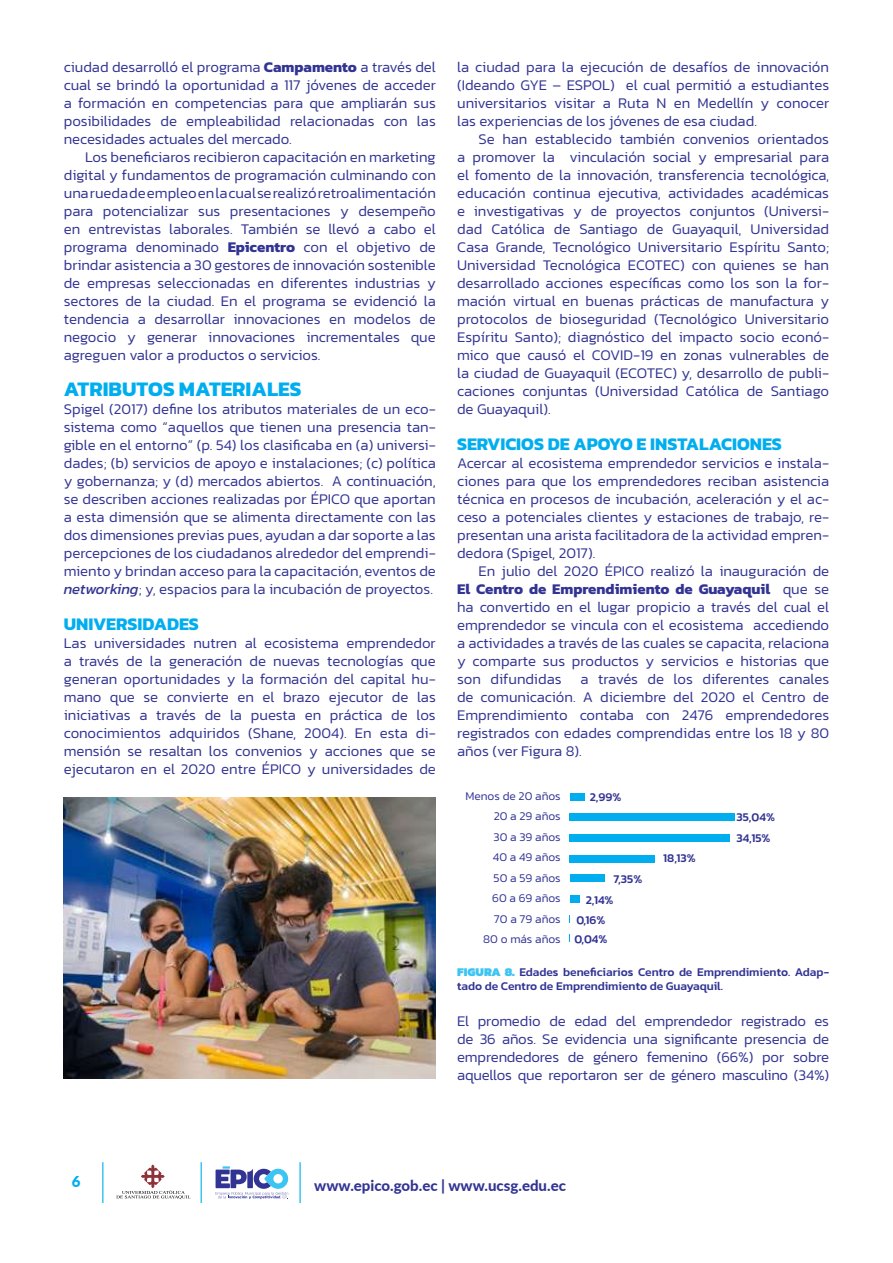
<style>
.page{position:relative;width:893px;height:1263px;background:#fff}
.page>*{position:absolute;margin:0;border:0;box-sizing:border-box;transform-origin:0 0}
.t1{font:700 21px "Kanit";color:#00aeef}
.t2{font:700 18px "Kanit";color:#00aeef}
.t3{font:300 15px/18px "Kanit";color:#323493;text-align:justify}
.t4{font:800 15px "Lato";color:#323493}
.t5{font:900 15px "Lato";color:#00aeef}
.t6{font:500 12px/21.1px "Kanit";color:#323493}
.t7{font:300 12px/20.5px "Kanit";color:#323493;text-align:right}
.s1{font-weight:700}
.s2{font-weight:400;font-style:italic}
.s3{font-weight:900;color:#3cc4f2}
</style>
<div class="page">
<div style="left:570px;top:793px;width:14px;height:8px;background:#00aeef"></div>
<div style="left:570px;top:813px;width:165px;height:8px;background:#00aeef"></div>
<div style="left:570px;top:834px;width:160px;height:8px;background:#00aeef"></div>
<div style="left:570px;top:855px;width:85px;height:7px;background:#00aeef"></div>
<div style="left:570px;top:874px;width:34px;height:8px;background:#00aeef"></div>
<div style="left:570px;top:895px;width:10px;height:8px;background:#00aeef"></div>
<img style="left:64px;top:798px;width:372px;height:280px">
<svg style="left:216px;top:1166px;width:72px;height:33px"></svg>
<svg style="left:116px;top:1164px;width:74px;height:35px"></svg>
<hr style="left:102px;top:1162px;width:2px;height:41px;background:#3cc4f2">
<hr style="left:200px;top:1162px;width:2px;height:41px;background:#3cc4f2">
<hr style="left:299px;top:1162px;width:2px;height:41px;background:#3cc4f2">
<p class="t3" style="left:64px;top:58px;width:374px">ciudad desarrolló el programa <span class="s1">Campamento</span> a través del cual se brindó la oportunidad a 117 jóvenes de acceder a formación en competencias para que ampliarán sus posibilidades de empleabilidad relacionadas con las necesidades actuales del mercado.</p>
<p class="t3" style="left:64px;top:148px;width:374px;text-indent:21px">Los beneficiaros recibieron capacitación en marketing digital y fundamentos de programación culminando con una rueda de empleo en la cual se realizó retroalimentación para potencializar sus presentaciones y desempeño en entrevistas laborales. También se llevó a cabo el programa denominado <span class="s1">Epicentro</span> con el objetivo de brindar asistencia a 30 gestores de innovación sostenible de empresas seleccionadas en diferentes industrias y sectores de la ciudad. En el programa se evidenció la tendencia a desarrollar innovaciones en modelos de negocio y generar innovaciones incrementales que agreguen valor a productos o servicios.</p>
<h1 class="t1" style="left:64px;top:373px;width:239px">ATRIBUTOS MATERIALES</h1>
<p class="t3" style="left:64px;top:400px;width:374px">Spigel (2017) define los atributos materiales de un eco&shy;sistema como “aquellos que tienen una presencia tan&shy;gible en el entorno” (p. 54) los clasificaba en (a) universi&shy;dades; (b) servicios de apoyo e instalaciones; (c) política y gobernanza; y (d) mercados abiertos. A continuación, se describen acciones realizadas por ÉPICO que aportan a esta dimensión que se alimenta directamente con las dos dimensiones previas pues, ayudan a dar soporte a las percepciones de los ciudadanos alrededor del emprendi&shy;miento y brindan acceso para la capacitación, eventos de <span class="s2">networking</span>; y, espacios para la incubación de proyectos.</p>
<p class="t2" style="left:64px;top:610px;width:137px">UNIVERSIDADES</p>
<p class="t3" style="left:64px;top:634px;width:374px">Las universidades nutren al ecosistema emprendedor a través de la generación de nuevas tecnologías que generan oportunidades y la formación del capital hu&shy;mano que se convierte en el brazo ejecutor de las iniciativas a través de la puesta en práctica de los conocimientos adquiridos (Shane, 2004). En esta di&shy;mensión se resaltan los convenios y acciones que se ejecutaron en el 2020 entre ÉPICO y universidades de</p>
<p class="t3" style="left:457px;top:58px;width:374px">la ciudad para la ejecución de desafíos de innovación (Ideando GYE – ESPOL) el cual permitió a estudiantes universitarios visitar a Ruta N en Medellín y conocer las experiencias de los jóvenes de esa ciudad.</p>
<p class="t3" style="left:457px;top:130px;width:374px;text-indent:21px">Se han establecido también convenios orientados a promover la vinculación social y empresarial para el fomento de la innovación, transferencia tecnológica, educación continua ejecutiva, actividades académicas e investigativas y de proyectos conjuntos (Universi&shy;dad Católica de Santiago de Guayaquil, Universidad Casa Grande, Tecnológico Universitario Espíritu Santo; Universidad Tecnológica ECOTEC) con quienes se han desarrollado acciones específicas como los son la for&shy;mación virtual en buenas prácticas de manufactura y protocolos de bioseguridad (Tecnológico Universitario Espíritu Santo); diagnóstico del impacto socio econó&shy;mico que causó el COVID-19 en zonas vulnerables de la ciudad de Guayaquil (ECOTEC) y, desarrollo de publi&shy;caciones conjuntas (Universidad Católica de Santiago de Guayaquil).</p>
<p class="t2" style="left:457px;top:430px;width:326px">SERVICIOS DE APOYO E INSTALACIONES</p>
<p class="t3" style="left:457px;top:454px;width:374px">Acercar al ecosistema emprendedor servicios e instala&shy;ciones para que los emprendedores reciban asistencia técnica en procesos de incubación, aceleración y el ac&shy;ceso a potenciales clientes y estaciones de trabajo, re&shy;presentan una arista facilitadora de la actividad empren&shy;dedora (Spigel, 2017).</p>
<p class="t3" style="left:457px;top:562px;width:374px;text-indent:21px">En julio del 2020 ÉPICO realizó la inauguración de <span class="s1">El Centro de Emprendimiento de Guayaquil</span> que se ha convertido en el lugar propicio a través del cual el emprendedor se vincula con el ecosistema accediendo a actividades a través de las cuales se capacita, relaciona y comparte sus productos y servicios e historias que son difundidas</p>
<p class="t3" style="left:457px;top:670px;width:374px;text-indent:123px">a través de los diferentes canales de comunicación. A diciembre del 2020 el Centro de Emprendimiento contaba con 2476 emprendedores registrados con edades comprendidas entre los 18 y 80 años (ver Figura 8).</p>
<p class="t7" style="left:465px;top:785px;width:97px">Menos de 20 años<br>20 a 29 años<br>30 a 39 años<br>40 a 49 años<br>50 a 59 años<br>60 a 69 años<br>70 a 79 años<br>80 o más años</p>
<p class="t6" style="left:590px;top:786px;width:33px">2,99%</p>
<p class="t6" style="left:736px;top:806px;width:40px">35,04%<br>34,15%</p>
<p class="t6" style="left:663px;top:847px;width:34px">18,13%</p>
<p class="t6" style="left:613px;top:868px;width:30px">7,35%</p>
<p class="t6" style="left:586px;top:889px;width:29px">2,14%</p>
<p class="t6" style="left:576px;top:909px;width:31px">0,16%</p>
<p class="t6" style="left:574px;top:928px;width:35px">0,04%</p>
<p class="t6" style="left:457px;top:964px;width:374px;line-height:14.4px"><span class="s3">FIGURA 8.</span> Edades beneficiarios Centro de Emprendimiento. Adap&shy;tado de Centro de Emprendimiento de Guayaquil.</p>
<p class="t3" style="left:457px;top:1012px;width:374px">El promedio de edad del emprendedor registrado es de 36 años. Se evidencia una significante presencia de emprendedores de género femenino (66%) por sobre aquellos que reportaron ser de género masculino (34%)</p>
<p class="t5" style="left:72px;top:1170px;width:10px">6</p>
<p class="t4" style="left:314px;top:1174px;width:253px">www.epico.gob.ec | www.ucsg.edu.ec</p>
</div>
